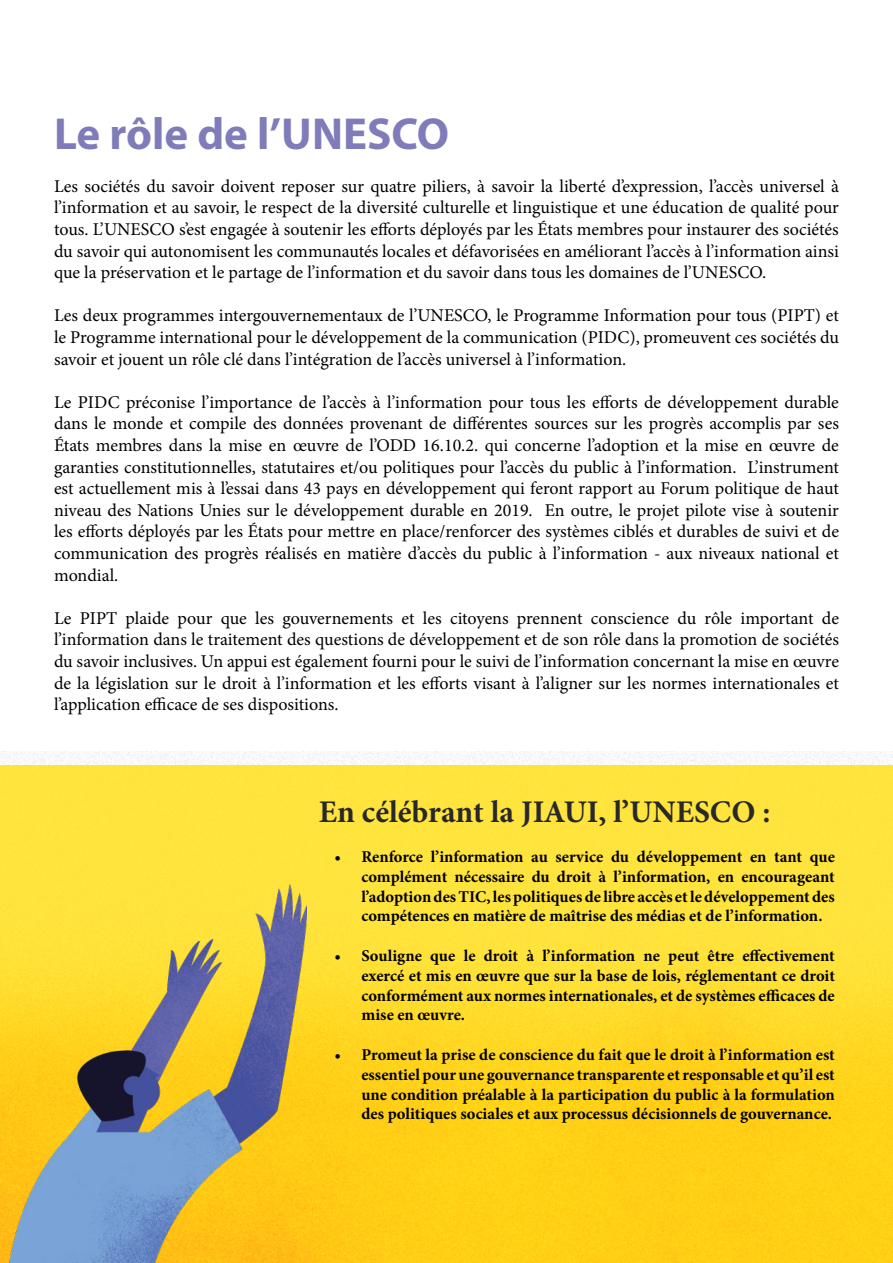
<style>
.page{position:relative;width:893px;height:1263px;background:#fff}
.page>*{position:absolute;margin:0;border:0;box-sizing:border-box;transform-origin:0 0}
.t1{font:700 45px "Myriad Pro";color:#807cb9}
.t2{font:700 31.5px "Minion Pro";color:#292829}
.t3{font:18px/21.6px "Minion Pro";color:#000;text-align:justify}
.t4{font:700 16.5px/19.8px "Minion Pro";color:#000;text-align:justify}
</style>
<div class="page">
<img style="left:0;top:751px;width:893px;height:512px">
<img style="left:0;top:884px;width:306px;height:379px">
<h1 class="t1" style="left:54px;top:104px;width:397px">Le rôle de l’UNESCO</h1>
<p class="t3" style="left:54px;top:175px;width:786px">Les sociétés du savoir doivent reposer sur quatre piliers, à savoir la liberté d’expression, l’accès universel à l’information et au savoir, le respect de la diversité culturelle et linguistique et une éducation de qualité pour tous. L’UNESCO s’est engagée à soutenir les efforts déployés par les États membres pour instaurer des sociétés du savoir qui autonomisent les communautés locales et défavorisées en améliorant l’accès à l’information ainsi que la préservation et le partage de l’information et du savoir dans tous les domaines de l’UNESCO.</p>
<p class="t3" style="left:54px;top:305px;width:787px">Les deux programmes intergouvernementaux de l’UNESCO, le Programme Information pour tous (PIPT) et le Programme international pour le développement de la communication (PIDC), promeuvent ces sociétés du savoir et jouent un rôle clé dans l’intégration de l’accès universel à l’information.</p>
<p class="t3" style="left:54px;top:391px;width:786px">Le PIDC préconise l’importance de l’accès à l’information pour tous les efforts de développement durable dans le monde et compile des données provenant de différentes sources sur les progrès accomplis par ses États membres dans la mise en œuvre de l’ODD 16.10.2. qui concerne l’adoption et la mise en œuvre de garanties constitutionnelles, statutaires et/ou politiques pour l’accès du public à l’information. L’instrument est actuellement mis à l’essai dans 43 pays en développement qui feront rapport au Forum politique de haut niveau des Nations Unies sur le développement durable en 2019. En outre, le projet pilote vise à soutenir les efforts déployés par les États pour mettre en place/renforcer des systèmes ciblés et durables de suivi et de communication des progrès réalisés en matière d’accès du public à l’information - aux niveaux national et mondial.</p>
<p class="t3" style="left:54px;top:607px;width:787px">Le PIPT plaide pour que les gouvernements et les citoyens prennent conscience du rôle important de l’information dans le traitement des questions de développement et de son rôle dans la promotion de sociétés du savoir inclusives. Un appui est également fourni pour le suivi de l’information concernant la mise en œuvre de la législation sur le droit à l’information et les efforts visant à l’aligner sur les normes internationales et l’application efficace de ses dispositions.</p>
<h2 class="t2" style="left:319px;top:790px;width:453px">En célébrant la JIAUI, l’UNESCO :</h2>
<p class="t4" style="left:361px;top:846px;width:475px;text-indent:-27px">• Renforce l’information au service du développement en tant que complément nécessaire du droit à l’information, en encourageant l’adoption des TIC, les politiques de libre accès et le développement des compétences en matière de maîtrise des médias et de l’information.</p>
<p class="t4" style="left:361px;top:945px;width:475px;text-indent:-27px">• Souligne que le droit à l’information ne peut être effectivement exercé et mis en œuvre que sur la base de lois, réglementant ce droit conformément aux normes internationales, et de systèmes efficaces de mise en œuvre.</p>
<p class="t4" style="left:361px;top:1044px;width:475px;text-indent:-27px">• Promeut la prise de conscience du fait que le droit à l’information est essentiel pour une gouvernance transparente et responsable et qu’il est une condition préalable à la participation du public à la formulation des politiques sociales et aux processus décisionnels de gouvernance.</p>
</div>
